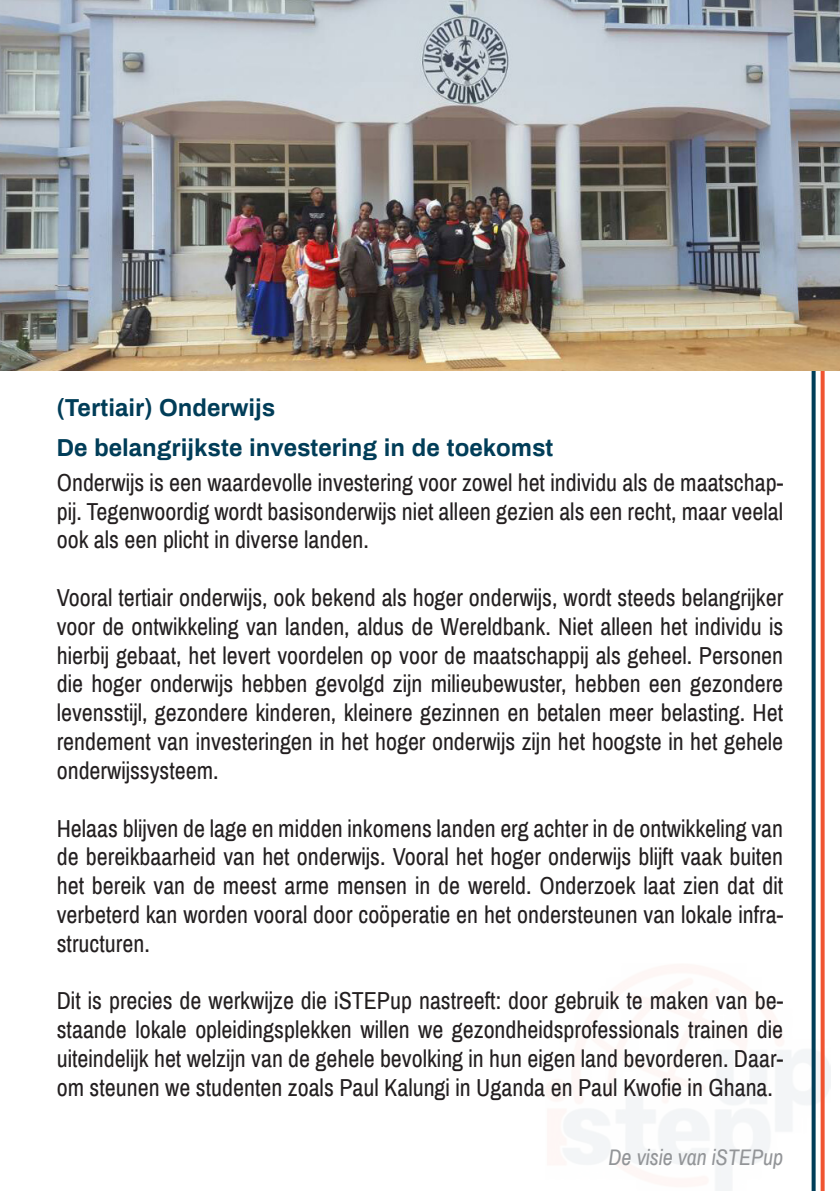
<style>
.page{position:relative;width:840px;height:1191px;background:#fff}
.page>*{position:absolute;margin:0;border:0;box-sizing:border-box;transform-origin:0 0}
.Broodtekst{font:24px/28.8px "Archivo Narrow";color:#231f20;text-align:justify}
.Koptekst_donkerblauw{font:700 24px "Archivo";color:#013d58}
.t1{font:italic 22px "Archivo Narrow";color:#939598}
</style>
<div class="page">
<img style="left:549px;top:963px;width:280px;height:228px">
<svg style="left:811px;top:370px;width:4px;height:821px;background:#285a71"></svg>
<svg style="left:820px;top:370px;width:4px;height:821px;background:#f26e51"></svg>
<img style="left:0;top:0;width:839px;height:370px">
<p class="Koptekst_donkerblauw" style="left:57px;top:391px;width:220px">(Tertiair) Onderwijs</p>
<p class="Koptekst_donkerblauw" style="left:57px;top:431px;width:498px">De belangrijkste investering in de toekomst</p>
<p class="Broodtekst" style="left:57px;top:468px;width:727px">Onderwijs is een waardevolle investering voor zowel het individu als de maatschap&shy;pij. Tegenwoordig wordt basisonderwijs niet alleen gezien als een recht, maar veelal ook als een plicht in diverse landen.</p>
<p class="Broodtekst" style="left:57px;top:584px;width:727px">Vooral tertiair onderwijs, ook bekend als hoger onderwijs, wordt steeds belangrijker voor de ontwikkeling van landen, aldus de Wereldbank. Niet alleen het individu is hierbij gebaat, het levert voordelen op voor de maatschappij als geheel. Personen die hoger onderwijs hebben gevolgd zijn milieubewuster, hebben een gezondere levensstijl, gezondere kinderen, kleinere gezinnen en betalen meer belasting. Het rendement van investeringen in het hoger onderwijs zijn het hoogste in het gehele onderwijssysteem.</p>
<p class="Broodtekst" style="left:57px;top:814px;width:727px">Helaas blijven de lage en midden inkomens landen erg achter in de ontwikkeling van de bereikbaarheid van het onderwijs. Vooral het hoger onderwijs blijft vaak buiten het bereik van de meest arme mensen in de wereld. Onderzoek laat zien dat dit verbeterd kan worden vooral door coöperatie en het ondersteunen van lokale infra&shy;structuren.</p>
<p class="Broodtekst" style="left:57px;top:987px;width:727px">Dit is precies de werkwijze die iSTEPup nastreeft: door gebruik te maken van be&shy;staande lokale opleidingsplekken willen we gezondheidsprofessionals trainen die uiteindelijk het welzijn van de gehele bevolking in hun eigen land bevorderen. Daar&shy;om steunen we studenten zoals Paul Kalungi in Uganda en Paul Kwofie in Ghana.</p>
<p class="t1" style="left:608px;top:1143px;width:176px">De visie van iSTEPup</p>
</div>
